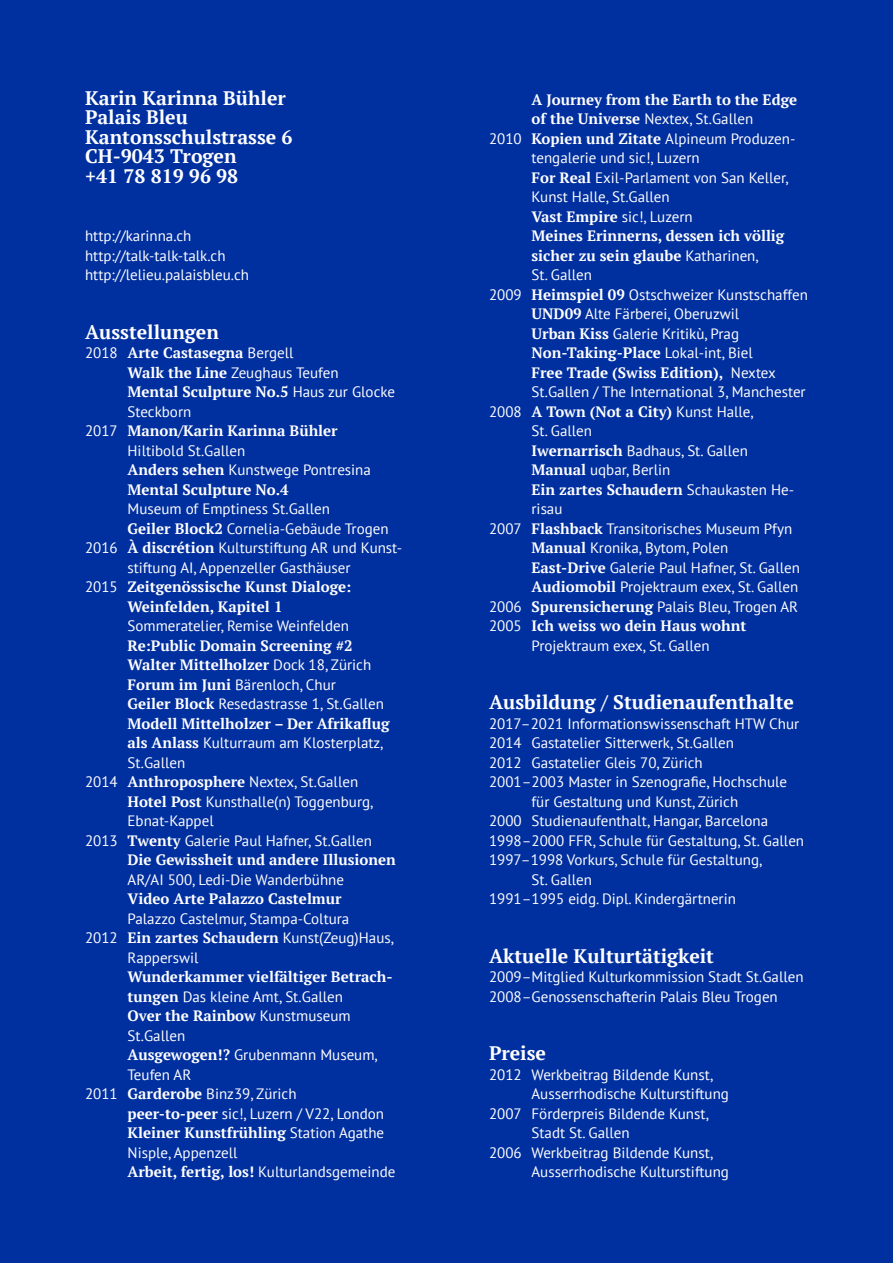
<style>
.page{position:relative;width:893px;height:1263px;background:#002f9f}
.page>*{position:absolute;margin:0;border:0;box-sizing:border-box;transform-origin:0 0}
.Lauftext_CV{font:700 19.5px "PT Serif";color:#fff}
.Lauftext_CV-2{font:15px/19.5px "PT Sans";color:#fff}
.Lauftext_CV-3{font:700 15px/19.5px "PT Serif";color:#fff}
.s1{font-family:"PT Sans";font-weight:400}
.s2{font-family:"PT Serif";font-weight:700}
</style>
<div class="page">
<p class="Lauftext_CV" style="left:85px;top:85px;width:202px">Karin Karinna Bühler</p>
<p class="Lauftext_CV" style="left:85px;top:104px;width:104px">Palais Bleu</p>
<p class="Lauftext_CV" style="left:85px;top:124px;width:209px">Kantonsschulstrasse 6</p>
<p class="Lauftext_CV" style="left:85px;top:143px;width:153px">CH-9043 Trogen</p>
<p class="Lauftext_CV" style="left:85px;top:163px;width:155px">+41 78 819 96 98</p>
<p class="Lauftext_CV-2" style="left:85px;top:226px;width:108px">http://karinna.ch</p>
<p class="Lauftext_CV-2" style="left:85px;top:245px;width:142px">http://talk-talk-talk.ch</p>
<p class="Lauftext_CV-2" style="left:85px;top:265px;width:166px">http://lelieu.palaisbleu.ch</p>
<p class="Lauftext_CV" style="left:85px;top:319px;width:135px">Ausstellungen</p>
<p class="Lauftext_CV-3" style="left:85px;top:343px;width:210px"><span class="s1">2018</span> Arte Castasegna <span class="s1">Bergell</span></p>
<p class="Lauftext_CV-2" style="left:128px;top:362px;width:213px"><span class="s2">Walk the Line</span> Zeughaus Teufen</p>
<p class="Lauftext_CV-2" style="left:128px;top:382px;width:269px"><span class="s2">Mental Sculpture No.5</span> Haus zur Glocke<br>Steckborn</p>
<p class="Lauftext_CV-3" style="left:85px;top:421px;width:254px"><span class="s1">2017</span> Manon/Karin Karinna Bühler</p>
<p class="Lauftext_CV-2" style="left:128px;top:440px;width:119px">Hiltibold St.Gallen</p>
<p class="Lauftext_CV-2" style="left:128px;top:460px;width:245px"><span class="s2">Anders sehen</span> Kunstwege Pontresina</p>
<p class="Lauftext_CV-3" style="left:128px;top:479px;width:163px">Mental Sculpture No.4</p>
<p class="Lauftext_CV-2" style="left:128px;top:499px;width:204px">Museum of Emptiness St.Gallen</p>
<p class="Lauftext_CV-2" style="left:128px;top:518px;width:263px"><span class="s2">Geiler Block2</span> Cornelia-Gebäude Trogen</p>
<p class="Lauftext_CV-2" style="left:128px;top:538px;width:276px;text-indent:-43px">2016 <span class="s2">À discrétion</span> Kulturstiftung AR und Kunst&shy;stiftung AI, Appenzeller Gasthäuser</p>
<p class="Lauftext_CV-3" style="left:85px;top:577px;width:268px"><span class="s1">2015</span> Zeitgenössische Kunst Dialoge:</p>
<p class="Lauftext_CV-3" style="left:128px;top:596px;width:156px">Weinfelden, Kapitel 1</p>
<p class="Lauftext_CV-2" style="left:128px;top:616px;width:223px">Sommeratelier, Remise Weinfelden</p>
<p class="Lauftext_CV-3" style="left:128px;top:635px;width:227px">Re:Public Domain Screening #2</p>
<p class="Lauftext_CV-3" style="left:128px;top:655px;width:245px">Walter Mittelholzer <span class="s1">Dock 18, Zürich</span></p>
<p class="Lauftext_CV-2" style="left:128px;top:674px;width:210px"><span class="s2">Forum im Juni</span> Bärenloch, Chur</p>
<p class="Lauftext_CV-2" style="left:128px;top:694px;width:258px"><span class="s2">Geiler Block</span> Resedastrasse 1, St.Gallen</p>
<p class="Lauftext_CV-3" style="left:128px;top:713px;width:263px">Modell Mittelholzer – Der Afrikaflug als Anlass <span class="s1">Kulturraum am Klosterplatz,<br>St.Gallen</span></p>
<p class="Lauftext_CV-2" style="left:85px;top:772px;width:275px">2014 <span class="s2">Anthroposphere</span> Nextex, St.Gallen</p>
<p class="Lauftext_CV-2" style="left:128px;top:791px;width:247px"><span class="s2">Hotel Post</span> Kunsthalle(n) Toggenburg,</p>
<p class="Lauftext_CV-2" style="left:128px;top:811px;width:88px">Ebnat-Kappel</p>
<p class="Lauftext_CV-2" style="left:85px;top:830px;width:289px">2013 <span class="s2">Twenty</span> Galerie Paul Hafner, St.Gallen</p>
<p class="Lauftext_CV-3" style="left:128px;top:850px;width:270px">Die Gewissheit und andere Illusionen</p>
<p class="Lauftext_CV-2" style="left:128px;top:869px;width:218px">AR/AI 500, Ledi-Die Wanderbühne</p>
<p class="Lauftext_CV-3" style="left:128px;top:889px;width:216px">Video Arte Palazzo Castelmur</p>
<p class="Lauftext_CV-2" style="left:128px;top:908px;width:223px">Palazzo Castelmur, Stampa-Coltura</p>
<p class="Lauftext_CV-2" style="left:128px;top:928px;width:268px;text-indent:-43px">2012 <span class="s2">Ein zartes Schaudern</span> Kunst(Zeug)Haus,<br>Rapperswil</p>
<p class="Lauftext_CV-3" style="left:128px;top:967px;width:267px">Wunderkammer vielfältiger Betrach&shy;tungen <span class="s1">Das kleine Amt, St.Gallen</span></p>
<p class="Lauftext_CV-2" style="left:128px;top:1006px;width:225px"><span class="s2">Over the Rainbow</span> Kunstmuseum<br>St.Gallen</p>
<p class="Lauftext_CV-2" style="left:128px;top:1045px;width:252px"><span class="s2">Ausgewogen!?</span> Grubenmann Museum,</p>
<p class="Lauftext_CV-2" style="left:128px;top:1064px;width:65px">Teufen AR</p>
<p class="Lauftext_CV-2" style="left:85px;top:1084px;width:213px">2011 <span class="s2">Garderobe</span> Binz39, Zürich</p>
<p class="Lauftext_CV-2" style="left:128px;top:1103px;width:258px"><span class="s2">peer-to-peer</span> sic!, Luzern / V22, London</p>
<p class="Lauftext_CV-3" style="left:128px;top:1123px;width:258px">Kleiner Kunstfrühling <span class="s1">Station Agathe</span></p>
<p class="Lauftext_CV-2" style="left:128px;top:1142px;width:111px">Nisple, Appenzell</p>
<p class="Lauftext_CV-2" style="left:128px;top:1162px;width:269px"><span class="s2">Arbeit, fertig, los!</span> Kulturlandsgemeinde</p>
<p class="Lauftext_CV-3" style="left:531px;top:89px;width:267px">A Journey from the Earth to the Edge of the Universe <span class="s1">Nextex, St.Gallen</span></p>
<p class="Lauftext_CV-2" style="left:531px;top:128px;width:265px;text-indent:-43px">2010 <span class="s2">Kopien und Zitate</span> Alpineum Produzen&shy;tengalerie und sic!, Luzern</p>
<p class="Lauftext_CV-2" style="left:531px;top:167px;width:259px"><span class="s2">For Real</span> Exil-Parlament von San Keller,<br>Kunst Halle, St.Gallen</p>
<p class="Lauftext_CV-2" style="left:531px;top:206px;width:163px"><span class="s2">Vast Empire</span> sic!, Luzern</p>
<p class="Lauftext_CV-3" style="left:531px;top:226px;width:254px">Meines Erinnerns, dessen ich völlig sicher zu sein glaube <span class="s1">Katharinen,</span></p>
<p class="Lauftext_CV-2" style="left:532px;top:265px;width:62px">St. Gallen</p>
<p class="Lauftext_CV-2" style="left:489px;top:284px;width:320px">2009 <span class="s2">Heimspiel 09</span> Ostschweizer Kunstschaffen</p>
<p class="Lauftext_CV-2" style="left:531px;top:304px;width:209px"><span class="s2">UND09</span> Alte Färberei, Oberuzwil</p>
<p class="Lauftext_CV-2" style="left:531px;top:323px;width:209px"><span class="s2">Urban Kiss</span> Galerie Kritikù, Prag</p>
<p class="Lauftext_CV-3" style="left:531px;top:343px;width:223px">Non-Taking-Place <span class="s1">Lokal-int, Biel</span></p>
<p class="Lauftext_CV-2" style="left:531px;top:362px;width:276px"><span class="s2">Free Trade (Swiss Edition),</span> Nextex<br>St.Gallen / The International 3, Manchester</p>
<p class="Lauftext_CV-2" style="left:489px;top:401px;width:266px">2008 <span class="s2">A Town (Not a City)</span> Kunst Halle,</p>
<p class="Lauftext_CV-2" style="left:532px;top:421px;width:62px">St. Gallen</p>
<p class="Lauftext_CV-2" style="left:531px;top:440px;width:218px"><span class="s2">Iwernarrisch</span> Badhaus, St. Gallen</p>
<p class="Lauftext_CV-2" style="left:531px;top:460px;width:140px"><span class="s2">Manual</span> uqbar, Berlin</p>
<p class="Lauftext_CV-2" style="left:531px;top:479px;width:264px"><span class="s2">Ein zartes Schaudern</span> Schaukasten He&shy;risau</p>
<p class="Lauftext_CV-2" style="left:489px;top:518px;width:305px">2007 <span class="s2">Flashback</span> Transitorisches Museum Pfyn</p>
<p class="Lauftext_CV-2" style="left:531px;top:538px;width:198px"><span class="s2">Manual</span> Kronika, Bytom, Polen</p>
<p class="Lauftext_CV-2" style="left:531px;top:557px;width:270px"><span class="s2">East-Drive</span> Galerie Paul Hafner, St. Gallen</p>
<p class="Lauftext_CV-2" style="left:531px;top:577px;width:268px"><span class="s2">Audiomobil</span> Projektraum exex, St. Gallen</p>
<p class="Lauftext_CV-2" style="left:489px;top:596px;width:311px">2006 <span class="s2">Spurensicherung</span> Palais Bleu, Trogen AR</p>
<p class="Lauftext_CV-3" style="left:489px;top:616px;width:259px"><span class="s1">2005</span> Ich weiss wo dein Haus wohnt</p>
<p class="Lauftext_CV-2" style="left:532px;top:635px;width:180px">Projektraum exex, St. Gallen</p>
<p class="Lauftext_CV" style="left:489px;top:689px;width:306px">Ausbildung / Studienaufenthalte</p>
<p class="Lauftext_CV-2" style="left:489px;top:713px;width:312px">2017–2021 Informationswissenschaft HTW Chur</p>
<p class="Lauftext_CV-2" style="left:489px;top:733px;width:247px">2014 Gastatelier Sitterwerk, St.Gallen</p>
<p class="Lauftext_CV-2" style="left:489px;top:752px;width:215px">2012 Gastatelier Gleis 70, Zürich</p>
<p class="Lauftext_CV-2" style="left:489px;top:772px;width:300px;text-align:center">2001–2003 Master in Szenografie, Hochschule für Gestaltung und Kunst, Zürich</p>
<p class="Lauftext_CV-2" style="left:489px;top:811px;width:281px">2000 Studienaufenthalt, Hangar, Barcelona</p>
<p class="Lauftext_CV-2" style="left:489px;top:830px;width:317px">1998–2000 FFR, Schule für Gestaltung, St. Gallen</p>
<p class="Lauftext_CV-2" style="left:489px;top:850px;width:275px">1997–1998 Vorkurs, Schule für Gestaltung,</p>
<p class="Lauftext_CV-2" style="left:532px;top:869px;width:62px">St. Gallen</p>
<p class="Lauftext_CV-2" style="left:489px;top:889px;width:248px">1991–1995 eidg. Dipl. Kindergärtnerin</p>
<p class="Lauftext_CV" style="left:489px;top:943px;width:227px">Aktuelle Kulturtätigkeit</p>
<p class="Lauftext_CV-2" style="left:489px;top:967px;width:316px">2009– Mitglied Kulturkommission Stadt St.Gallen</p>
<p class="Lauftext_CV-2" style="left:489px;top:986px;width:290px">2008– Genossenschafterin Palais Bleu Trogen</p>
<p class="Lauftext_CV" style="left:489px;top:1040px;width:58px">Preise</p>
<p class="Lauftext_CV-2" style="left:489px;top:1064px;width:226px">2012 Werkbeitrag Bildende Kunst,</p>
<p class="Lauftext_CV-2" style="left:532px;top:1084px;width:199px">Ausserrhodische Kulturstiftung</p>
<p class="Lauftext_CV-2" style="left:489px;top:1103px;width:222px">2007 Förderpreis Bildende Kunst,</p>
<p class="Lauftext_CV-2" style="left:532px;top:1123px;width:100px">Stadt St. Gallen</p>
<p class="Lauftext_CV-2" style="left:489px;top:1142px;width:226px">2006 Werkbeitrag Bildende Kunst,</p>
<p class="Lauftext_CV-2" style="left:532px;top:1162px;width:199px">Ausserrhodische Kulturstiftung</p>
</div>
